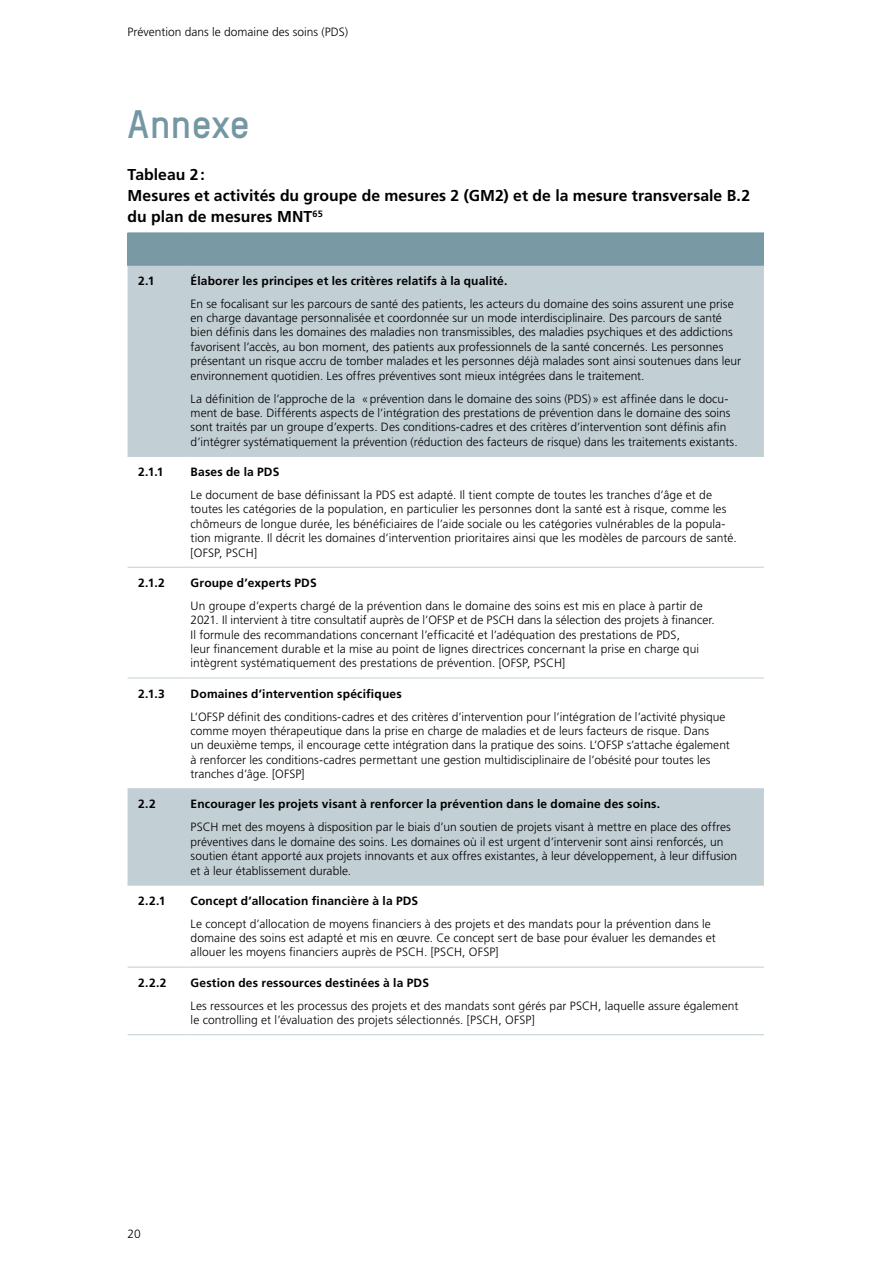
<style>
.page{position:relative;width:893px;height:1263px;background:#fff}
.page>*{position:absolute;margin:0;border:0;box-sizing:border-box;transform-origin:0 0}
._01_-_titre{font:700 39px "TSTAR";letter-spacing:-.005em;color:#7497a3}
._01_-_lauftext{font:700 15.75px/21px "Frutiger LT Pro";letter-spacing:.005em;color:#000}
._02_-_texte_courant{font:300 12px/14.4px "Frutiger LT Pro";letter-spacing:.005em;color:#000}
._02_-_titre{font:700 12px "Frutiger LT Pro";letter-spacing:.015em;color:#000}
</style>
<div class="page">
<div style="left:128px;top:233px;width:636px;height:32px;background:#799aa5"></div>
<svg style="left:128px;top:266px;width:636px;height:619px"></svg>
<hr style="left:128px;top:233px;width:58px;height:1px;background:#7497a3">
<hr style="left:186px;top:233px;width:578px;height:1px;background:#7497a3">
<hr style="left:128px;top:265px;width:58px;height:1px;background:#7497a3">
<hr style="left:186px;top:265px;width:578px;height:1px;background:#7497a3">
<hr style="left:128px;top:456px;width:58px;height:1px;background:#c2cfd5">
<hr style="left:186px;top:456px;width:578px;height:1px;background:#c2cfd5">
<hr style="left:128px;top:567px;width:58px;height:1px;background:#c2cfd5">
<hr style="left:186px;top:567px;width:578px;height:1px;background:#c2cfd5">
<hr style="left:128px;top:678px;width:58px;height:1px;background:#c2cfd5">
<hr style="left:186px;top:678px;width:578px;height:1px;background:#c2cfd5">
<hr style="left:128px;top:788px;width:58px;height:1px;background:#c2cfd5">
<hr style="left:186px;top:788px;width:578px;height:1px;background:#c2cfd5">
<hr style="left:128px;top:885px;width:58px;height:1px;background:#c2cfd5">
<hr style="left:186px;top:885px;width:578px;height:1px;background:#c2cfd5">
<hr style="left:128px;top:967px;width:58px;height:1px;background:#c2cfd5">
<hr style="left:186px;top:967px;width:578px;height:1px;background:#c2cfd5">
<hr style="left:128px;top:1034px;width:58px;height:1px;background:#c2cfd5">
<hr style="left:186px;top:1034px;width:578px;height:1px;background:#c2cfd5">
<p class="_02_-_texte_courant" style="left:128px;top:24px;width:222px">Prévention dans le domaine des soins (PDS)</p>
<h1 class="_01_-_titre" style="left:128px;top:100px;width:124px">Annexe</h1>
<p class="_01_-_lauftext" style="left:128px;top:164px;width:624px">Tableau 2:<br>Mesures et activités du groupe de mesures 2 (GM2) et de la mesure transversale B.2 du plan de mesures MNT<sup>65</sup></p>
<p class="_02_-_titre" style="left:138px;top:274px;width:18px">2.1</p>
<p class="_02_-_titre" style="left:191px;top:274px;width:318px">Élaborer les principes et les critères relatifs à la qualité.</p>
<p class="_02_-_texte_courant" style="left:191px;top:296px;width:552px">En se focalisant sur les parcours de santé des patients, les acteurs du domaine des soins assurent une prise en charge davantage personnalisée et coordonnée sur un mode interdisciplinaire. Des parcours de santé bien définis dans les domaines des maladies non transmissibles, des maladies psychiques et des addictions favorisent l’accès, au bon moment, des patients aux professionnels de la santé concernés. Les personnes présentant un risque accru de tomber malades et les personnes déjà malades sont ainsi soutenues dans leur environnement quotidien. Les offres préventives sont mieux intégrées dans le traitement.</p>
<p class="_02_-_texte_courant" style="left:191px;top:391px;width:549px">La définition de l’approche de la «prévention dans le domaine des soins (PDS)» est affinée dans le docu&shy;ment de base. Différents aspects de l’intégration des prestations de prévention dans le domaine des soins sont traités par un groupe d’experts. Des conditions-cadres et des critères d’intervention sont définis afin d’intégrer systématiquement la prévention (réduction des facteurs de risque) dans les traitements existants.</p>
<p class="_02_-_titre" style="left:138px;top:465px;width:27px">2.1.1</p>
<p class="_02_-_titre" style="left:191px;top:465px;width:90px">Bases de la PDS</p>
<p class="_02_-_texte_courant" style="left:191px;top:488px;width:548px">Le document de base définissant la PDS est adapté. Il tient compte de toutes les tranches d’âge et de toutes les catégories de la population, en particulier les personnes dont la santé est à risque, comme les chômeurs de longue durée, les bénéficiaires de l’aide sociale ou les catégories vulnérables de la popula&shy;tion migrante. Il décrit les domaines d’intervention prioritaires ainsi que les modèles de parcours de santé. [OFSP, PSCH]</p>
<p class="_02_-_titre" style="left:138px;top:576px;width:28px">2.1.2</p>
<p class="_02_-_titre" style="left:191px;top:576px;width:128px">Groupe d’experts PDS</p>
<p class="_02_-_texte_courant" style="left:191px;top:598px;width:526px">Un groupe d’experts chargé de la prévention dans le domaine des soins est mis en place à partir de 2021. Il intervient à titre consultatif auprès de l’OFSP et de PSCH dans la sélection des projets à financer.<br>Il formule des recommandations concernant l’efficacité et l’adéquation des prestations de PDS,<br>leur financement durable et la mise au point de lignes directrices concernant la prise en charge qui intègrent systématiquement des prestations de prévention. [OFSP, PSCH]</p>
<p class="_02_-_titre" style="left:138px;top:686px;width:28px">2.1.3</p>
<p class="_02_-_titre" style="left:191px;top:686px;width:213px">Domaines d’intervention spécifiques</p>
<p class="_02_-_texte_courant" style="left:191px;top:709px;width:541px">L’OFSP définit des conditions-cadres et des critères d’intervention pour l’intégration de l’activité physique comme moyen thérapeutique dans la prise en charge de maladies et de leurs facteurs de risque. Dans<br>un deuxième temps, il encourage cette intégration dans la pratique des soins. L’OFSP s’attache également à renforcer les conditions-cadres permettant une gestion multidisciplinaire de l’obésité pour toutes les tranches d’âge. [OFSP]</p>
<p class="_02_-_titre" style="left:138px;top:797px;width:19px">2.2</p>
<p class="_02_-_titre" style="left:191px;top:797px;width:471px">Encourager les projets visant à renforcer la prévention dans le domaine des soins.</p>
<p class="_02_-_texte_courant" style="left:191px;top:820px;width:548px">PSCH met des moyens à disposition par le biais d’un soutien de projets visant à mettre en place des offres préventives dans le domaine des soins. Les domaines où il est urgent d’intervenir sont ainsi renforcés, un soutien étant apporté aux projets innovants et aux offres existantes, à leur développement, à leur diffusion et à leur établissement durable.</p>
<p class="_02_-_titre" style="left:138px;top:893px;width:29px">2.2.1</p>
<p class="_02_-_titre" style="left:191px;top:893px;width:229px">Concept d’allocation financière à la PDS</p>
<p class="_02_-_texte_courant" style="left:191px;top:916px;width:527px">Le concept d’allocation de moyens financiers à des projets et des mandats pour la prévention dans le domaine des soins est adapté et mis en œuvre. Ce concept sert de base pour évaluer les demandes et allouer les moyens financiers auprès de PSCH. [PSCH, OFSP]</p>
<p class="_02_-_titre" style="left:138px;top:975px;width:30px">2.2.2</p>
<p class="_02_-_titre" style="left:191px;top:975px;width:240px">Gestion des ressources destinées à la PDS</p>
<p class="_02_-_texte_courant" style="left:191px;top:998px;width:549px">Les ressources et les processus des projets et des mandats sont gérés par PSCH, laquelle assure également le controlling et l’évaluation des projets sélectionnés. [PSCH, OFSP]</p>
<p class="_02_-_texte_courant" style="left:128px;top:1227px;width:15px">20</p>
</div>
